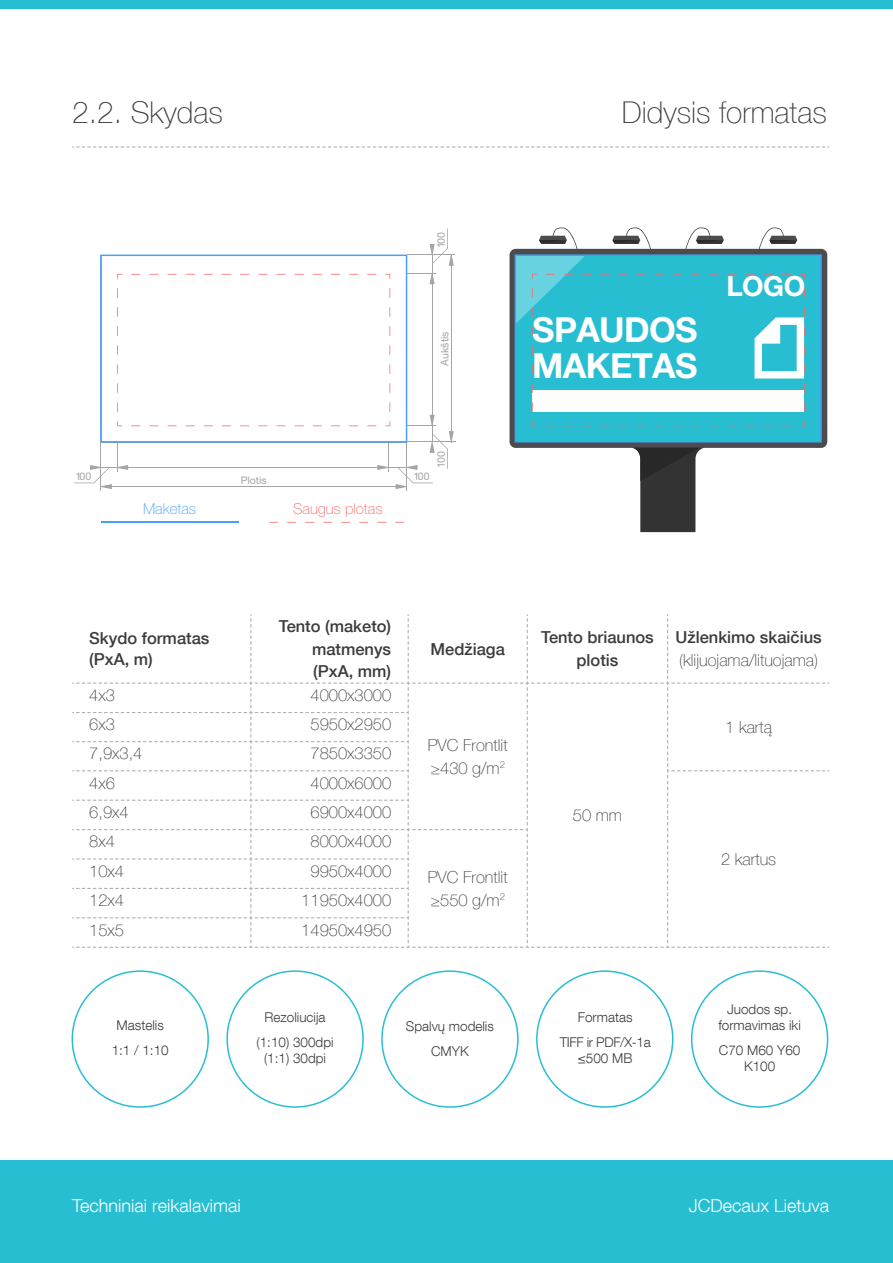
<style>
.page{position:relative;width:893px;height:1263px;background:#fff}
.page>*{position:absolute;margin:0;border:0;box-sizing:border-box;transform-origin:0 0}
.t1{font:700 34.5px/36px "Helvetica Neue";letter-spacing:-.02em;color:#fff}
.text_heading{font:100 30px "Helvetica Neue LT Com";color:#3c3c3b}
.t2{font:700 27.75px "Helvetica Neue";color:#fff}
.t3{font:300 18px "Helvetica Neue LT Com";color:#fff}
.table_11pt_center{font:100 16.5px/22.5px "Helvetica Neue LT Com";color:#3c3c3b}
.table_11pt_right{font:100 16.5px "Helvetica Neue LT Com";color:#3c3c3b}
.table_11pt_left{font:100 16.5px "Helvetica Neue LT Com";color:#3c3c3b}
.table_11pt_right-2{font:500 16.5px/22.5px "Helvetica Neue LT Com";color:#3c3c3b;text-align:justify}
.table_11pt_center-2{font:500 16.5px/22.5px "Helvetica Neue LT Com";color:#3c3c3b;text-align:center}
.table_11pt_left-2{font:500 16.5px/21px "Helvetica Neue LT Com";color:#3c3c3b}
.t4{font:100 15px "Helvetica Neue LT Pro";color:#f96767}
.t5{font:100 15px "Helvetica Neue LT Pro";color:#489fff}
.Bubble_text{font:300 13.5px/16.2px "Helvetica Neue LT Com";color:#3c3c3b;text-align:center}
.Bubble_text-2{font:300 13.5px/16.2px "Helvetica Neue LT Com";letter-spacing:-.025em;color:#3c3c3b;text-align:center}
.t6{font:10.5px "Helvetica Neue LT Pro";color:#a5a5a5}
.s1{font-weight:500}
</style>
<div class="page">
<div style="left:0;top:0;width:893px;height:9px;background:#28bed2"></div>
<div style="left:0;top:1161px;width:893px;height:102px;background:#28bed2"></div>
<svg style="left:72px;top:146px;width:757px;height:2px"></svg>
<svg style="left:72px;top:614px;width:754px;height:334px"></svg>
<div style="left:509px;top:249px;width:318px;height:199px;background:#4c4c4c;border-radius:6px"></div>
<svg style="left:539px;top:227px;width:38px;height:22px"></svg>
<svg style="left:612px;top:227px;width:39px;height:22px"></svg>
<hr style="left:432px;top:255px;width:1px;height:187px;background:#a5a5a5">
<svg style="left:407px;top:273px;width:29px;height:11px"></svg>
<svg style="left:515px;top:254px;width:307px;height:188px;background:#44c4d7"></svg>
<svg style="left:100px;top:255px;width:307px;height:188px"></svg>
<hr style="left:101px;top:521px;width:138px;height:2px;background:#489fff">
<hr style="left:407px;top:442px;width:48px;height:1px;background:#a5a5a5">
<hr style="left:451px;top:255px;width:1px;height:187px;background:#a5a5a5">
<svg style="left:430px;top:229px;width:24px;height:37px"></svg>
<hr style="left:407px;top:254px;width:48px;height:1px;background:#a5a5a5">
<hr style="left:101px;top:467px;width:305px;height:1px;background:#a5a5a5">
<svg style="left:377px;top:443px;width:12px;height:28px"></svg>
<hr style="left:101px;top:443px;width:1px;height:48px;background:#a5a5a5">
<hr style="left:101px;top:486px;width:306px;height:1px;background:#a5a5a5">
<svg style="left:74px;top:443px;width:54px;height:46px"></svg>
<svg style="left:396px;top:415px;width:58px;height:74px"></svg>
<hr style="left:406px;top:443px;width:1px;height:48px;background:#a5a5a5">
<svg style="left:800px;top:421px;width:5px;height:5px"></svg>
<svg style="left:532px;top:421px;width:5px;height:5px"></svg>
<svg style="left:515px;top:255px;width:76px;height:81px;background:#42c3d7"></svg>
<svg style="left:800px;top:274px;width:5px;height:5px"></svg>
<svg style="left:754px;top:307px;width:51px;height:86px;background:#7cd6e2"></svg>
<svg style="left:633px;top:447px;width:72px;height:85px"></svg>
<svg style="left:685px;top:227px;width:39px;height:22px"></svg>
<svg style="left:759px;top:227px;width:38px;height:22px"></svg>
<p class="text_heading" style="left:72px;top:95px;width:152px">2.2. Skydas</p>
<p class="text_heading" style="left:622px;top:95px;width:207px">Didysis formatas</p>
<p class="t6" style="left:435px;top:248px;width:17px;rotate:-90deg">100</p>
<p class="t6" style="left:439px;top:366px;width:36px;rotate:-90deg">Aukštis</p>
<p class="t6" style="left:75px;top:470px;width:17px">100</p>
<p class="t6" style="left:414px;top:470px;width:17px">100</p>
<p class="t6" style="left:241px;top:474px;width:28px">Plotis</p>
<p class="t5" style="left:143px;top:500px;width:54px">Maketas</p>
<p class="t4" style="left:293px;top:500px;width:91px">Saugus plotas</p>
<p class="t6" style="left:435px;top:468px;width:17px;rotate:-90deg">100</p>
<p class="t1" style="left:532px;top:313px;width:167px">SPAUDOS<br>MAKETAS</p>
<p class="t2" style="left:726px;top:264px;width:80px">LOGO</p>
<p class="table_11pt_left-2" style="left:89px;top:627px;width:122px">Skydo formatas (PxA, m)</p>
<p class="table_11pt_right-2" style="left:312px;top:615px;width:81px;text-indent:-33px">Tento (maketo) matmenys (PxA, mm)</p>
<p class="table_11pt_left" style="left:89px;top:685px;width:27px">4x3</p>
<p class="table_11pt_right" style="left:310px;top:685px;width:82px">4000x3000</p>
<p class="table_11pt_center-2" style="left:431px;top:637px;width:76px">Medžiaga</p>
<p class="table_11pt_center-2" style="left:541px;top:626px;width:114px">Tento briaunos plotis</p>
<p class="table_11pt_center" style="left:676px;top:626px;width:148px"><span class="s1">Užlenkimo skaičius </span>(klijuojama/lituojama)</p>
<p class="table_11pt_left" style="left:89px;top:715px;width:27px">6x3</p>
<p class="table_11pt_right" style="left:310px;top:715px;width:82px">5950x2950</p>
<p class="table_11pt_center" style="left:725px;top:715px;width:48px">1 kartą</p>
<p class="table_11pt_left" style="left:89px;top:744px;width:55px">7,9x3,4</p>
<p class="table_11pt_right" style="left:310px;top:744px;width:82px">7850x3350</p>
<p class="table_11pt_left" style="left:89px;top:773px;width:27px">4x6</p>
<p class="table_11pt_right" style="left:310px;top:773px;width:82px">4000x6000</p>
<p class="table_11pt_center" style="left:428px;top:734px;width:81px">PVC Frontlit ≥430 g/m<sup>2</sup></p>
<p class="table_11pt_left" style="left:89px;top:802px;width:41px">6,9x4</p>
<p class="table_11pt_right" style="left:310px;top:802px;width:82px">6900x4000</p>
<p class="table_11pt_left" style="left:89px;top:832px;width:27px">8x4</p>
<p class="table_11pt_right" style="left:310px;top:832px;width:82px">8000x4000</p>
<p class="table_11pt_left" style="left:89px;top:861px;width:36px">10x4</p>
<p class="table_11pt_right" style="left:310px;top:861px;width:82px">9950x4000</p>
<p class="table_11pt_left" style="left:89px;top:890px;width:36px">12x4</p>
<p class="table_11pt_right" style="left:301px;top:890px;width:91px">11950x4000</p>
<p class="table_11pt_left" style="left:89px;top:920px;width:36px">15x5</p>
<p class="table_11pt_right" style="left:301px;top:920px;width:91px">14950x4950</p>
<p class="table_11pt_center" style="left:428px;top:866px;width:81px">PVC Frontlit ≥550 g/m<sup>2</sup></p>
<p class="Bubble_text" style="left:117px;top:1017px;width:49px">Mastelis</p>
<p class="Bubble_text" style="left:112px;top:1042px;width:59px">1:1 / 1:10</p>
<p class="Bubble_text" style="left:265px;top:1009px;width:63px">Rezoliucija</p>
<p class="Bubble_text" style="left:257px;top:1034px;width:79px">(1:10) 300dpi (1:1) 30dpi</p>
<p class="Bubble_text" style="left:406px;top:1018px;width:90px">Spalvų modelis</p>
<p class="Bubble_text" style="left:431px;top:1042px;width:39px">CMYK</p>
<p class="table_11pt_center" style="left:573px;top:804px;width:51px">50 mm</p>
<p class="Bubble_text" style="left:578px;top:1009px;width:56px">Formatas</p>
<p class="Bubble_text-2" style="left:560px;top:1034px;width:92px">TIFF ir PDF/X-1a ≤500 MB</p>
<p class="table_11pt_center" style="left:721px;top:848px;width:57px">2 kartus</p>
<p class="Bubble_text" style="left:718px;top:1001px;width:84px">Juodos sp. formavimas iki</p>
<p class="Bubble_text" style="left:719px;top:1042px;width:83px">C70 M60 Y60<br>K100</p>
<h3 class="t3" style="left:72px;top:1195px;width:170px">Techniniai reikalavimai</h3>
<h3 class="t3" style="left:689px;top:1195px;width:142px">JCDecaux Lietuva</h3>
</div>
